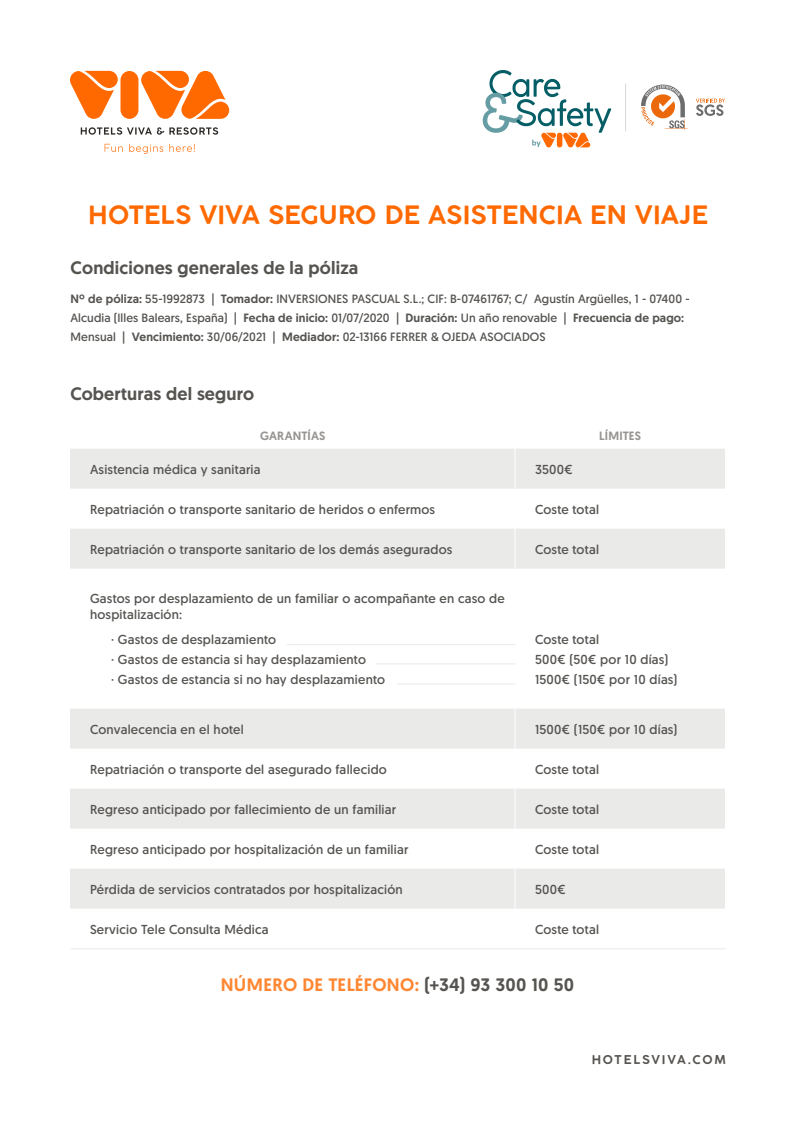
<style>
.page{position:relative;width:795px;height:1125px;background:#fff}
.page>*{position:absolute;margin:0;border:0;box-sizing:border-box;transform-origin:0 0}
.t1{font:700 25px "Coco Gothic";letter-spacing:.01em;color:#ff6900}
.t2{font:500 18px "Geomanist";letter-spacing:.01em;color:#565451}
.t3{font:500 18px "Geomanist";letter-spacing:.02em;color:#ff8733}
.t4{font:13px/15.6px "Geomanist";letter-spacing:.015em;color:#565451}
.t5{font:12px/19px "Geomanist";letter-spacing:.005em;color:#565451}
.t6{font:500 12px "Geomanist";letter-spacing:.01em;color:#969492}
.t7{font:700 12px "Coco Gothic";letter-spacing:.145em;color:#565451}
.s1{font-weight:500}
.s2{color:#565451}
</style>
<div class="page">
<svg style="left:141px;top:70px;width:88px;height:49px"></svg>
<svg style="left:70px;top:71px;width:48px;height:48px"></svg>
<div style="left:121px;top:71px;width:17px;height:48px;background:#ff6900;border-radius:9px"></div>
<svg style="left:81px;top:127px;width:137px;height:8px"></svg>
<svg style="left:105px;top:144px;width:18px;height:8px"></svg>
<svg style="left:129px;top:144px;width:34px;height:10px"></svg>
<svg style="left:169px;top:144px;width:26px;height:8px"></svg>
<svg style="left:483px;top:70px;width:128px;height:77px"></svg>
<div style="left:557px;top:133px;width:5px;height:14px;background:#ff6900;border-radius:3px"></div>
<hr style="left:625px;top:83px;width:1px;height:48px;background:#d9d9d9">
<svg style="left:641px;top:85px;width:47px;height:45px"></svg>
<svg style="left:696px;top:99px;width:29px;height:17px"></svg>
<svg style="left:70px;top:449px;width:655px;height:460px"></svg>
<hr style="left:514px;top:449px;width:2px;height:40px;background:#fff">
<hr style="left:514px;top:489px;width:2px;height:40px;background:#fff">
<hr style="left:514px;top:529px;width:2px;height:40px;background:#fff">
<hr style="left:514px;top:569px;width:2px;height:140px;background:#fff">
<hr style="left:514px;top:709px;width:2px;height:40px;background:#fff">
<hr style="left:514px;top:749px;width:2px;height:40px;background:#fff">
<hr style="left:514px;top:789px;width:2px;height:40px;background:#fff">
<hr style="left:514px;top:829px;width:2px;height:40px;background:#fff">
<hr style="left:514px;top:869px;width:2px;height:40px;background:#fff">
<hr style="left:286px;top:644px;width:230px;height:1px;background:#eaeae9">
<hr style="left:398px;top:684px;width:118px;height:1px;background:#eaeae9">
<hr style="left:70px;top:949px;width:656px;height:1px;background:#eaeae9">
<hr style="left:376px;top:664px;width:140px;height:1px;background:#eaeae9">
<p class="t1" style="left:88px;top:196px;width:621px">HOTELS VIVA SEGURO DE ASISTENCIA EN VIAJE</p>
<p class="t2" style="left:70px;top:256px;width:289px">Condiciones generales de la póliza</p>
<p class="t5" style="left:70px;top:289px;width:621px"><span class="s1">Nº de póliza:</span> 55-1992873 | <span class="s1">Tomador:</span> INVERSIONES PASCUAL S.L.; CIF: B-07461767; C/ Agustín Argüelles, 1 - 07400 -<br>Alcudia (Illes Balears, España) | <span class="s1">Fecha de inicio:</span> 01/07/2020 | <span class="s1">Duración:</span> Un año renovable | <span class="s1">Frecuencia de pago:<br></span>Mensual | <span class="s1">Vencimiento:</span> 30/06/2021 | <span class="s1">Mediador:</span> 02-13166 FERRER &amp; OJEDA ASOCIADOS</p>
<p class="t2" style="left:70px;top:382px;width:185px">Coberturas del seguro</p>
<p class="t6" style="left:260px;top:428px;width:67px">GARANTÍAS</p>
<p class="t6" style="left:599px;top:428px;width:43px">LÍMITES</p>
<p class="t4" style="left:90px;top:461px;width:172px">Asistencia médica y sanitaria</p>
<p class="t4" style="left:535px;top:461px;width:39px">3500€</p>
<p class="t4" style="left:90px;top:501px;width:347px">Repatriación o transporte sanitario de heridos o enfermos</p>
<p class="t4" style="left:535px;top:501px;width:66px">Coste total</p>
<p class="t4" style="left:90px;top:541px;width:364px">Repatriación o transporte sanitario de los demás asegurados</p>
<p class="t4" style="left:535px;top:541px;width:66px">Coste total</p>
<p class="t4" style="left:90px;top:590px;width:416px">Gastos por desplazamiento de un familiar o acompañante en caso de hospitalización:</p>
<p class="t4" style="left:111px;top:629px;width:256px;line-height:20px">· Gastos de desplazamiento<br>· Gastos de estancia si hay desplazamiento</p>
<p class="t4" style="left:111px;top:672px;width:276px">· Gastos de estancia si no hay desplazamiento</p>
<p class="t4" style="left:535px;top:632px;width:66px">Coste total</p>
<p class="t4" style="left:535px;top:652px;width:135px">500€ (50€ por 10 días)</p>
<p class="t4" style="left:535px;top:672px;width:144px">1500€ (150€ por 10 días)</p>
<p class="t4" style="left:90px;top:721px;width:155px">Convalecencia en el hotel</p>
<p class="t4" style="left:535px;top:721px;width:144px">1500€ (150€ por 10 días)</p>
<p class="t4" style="left:90px;top:761px;width:298px">Repatriación o transporte del asegurado fallecido</p>
<p class="t4" style="left:535px;top:761px;width:66px">Coste total</p>
<p class="t4" style="left:90px;top:801px;width:308px">Regreso anticipado por fallecimiento de un familiar</p>
<p class="t4" style="left:535px;top:801px;width:66px">Coste total</p>
<p class="t4" style="left:90px;top:841px;width:320px">Regreso anticipado por hospitalización de un familiar</p>
<p class="t4" style="left:535px;top:841px;width:66px">Coste total</p>
<p class="t4" style="left:90px;top:881px;width:314px">Pérdida de servicios contratados por hospitalización</p>
<p class="t4" style="left:535px;top:881px;width:32px">500€</p>
<p class="t4" style="left:90px;top:921px;width:180px">Servicio Tele Consulta Médica</p>
<p class="t4" style="left:535px;top:921px;width:66px">Coste total</p>
<p class="t3" style="left:221px;top:973px;width:355px">NÚMERO DE TELÉFONO: <span class="s2">(+34) 93 300 10 50</span></p>
<p class="t7" style="left:592px;top:1050px;width:135px">HOTELSVIVA.COM</p>
</div>
